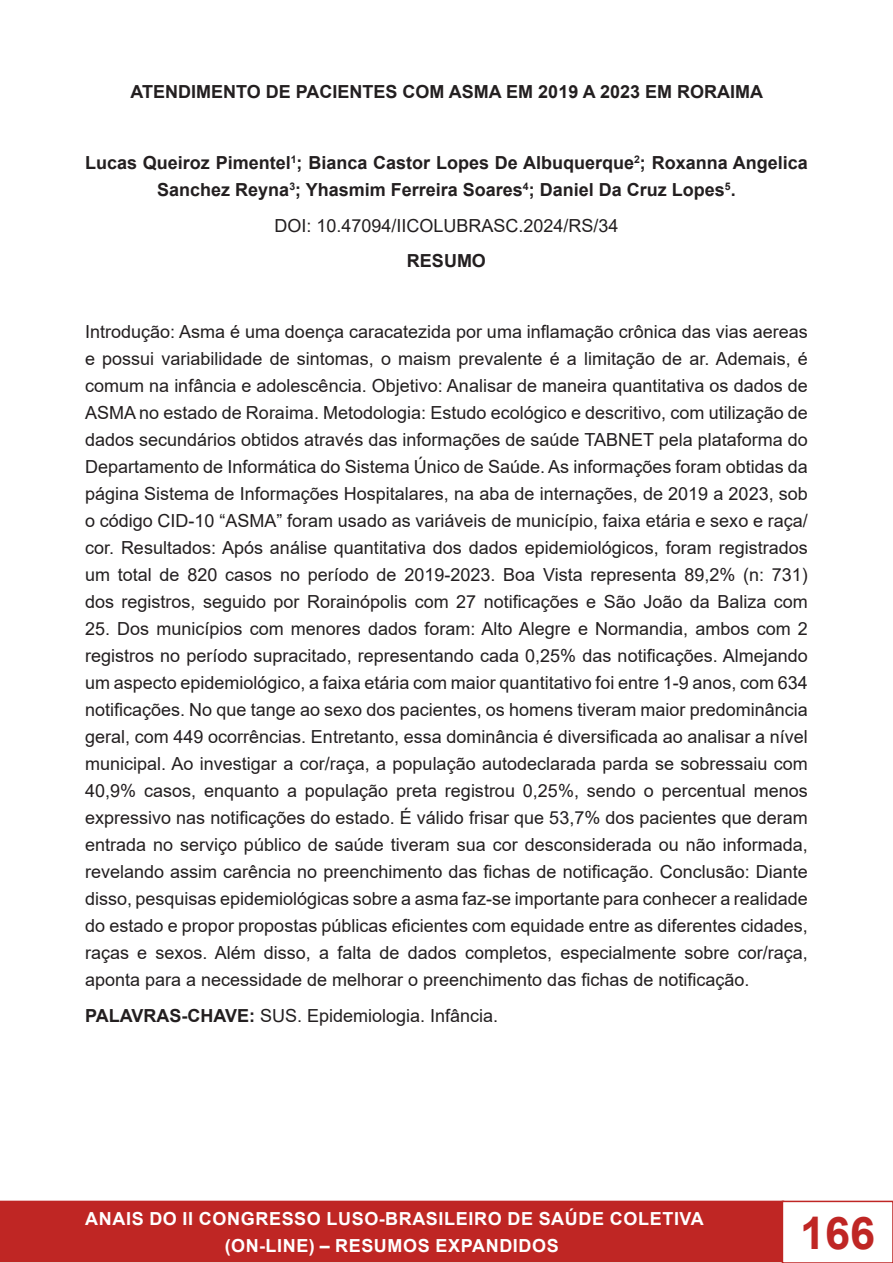
<style>
.page{position:relative;width:893px;height:1263px;background:#fff}
.page>*{position:absolute;margin:0;border:0;box-sizing:border-box;transform-origin:0 0}
.t1{font:700 45px "Arial";color:#bf2624}
.t2{font:18px/27px "Arial";color:#231f20;text-align:justify}
.t3{font:700 18px/27px "Arial";color:#231f20;text-align:center}
.t4{font:700 18px/27px "Arial";letter-spacing:.035em;color:#fff;text-align:center}
.s1{font-weight:700}
</style>
<div class="page">
<div style="left:1px;top:1201px;width:782px;height:60px;background:#bf2624"></div>
<div style="left:0;top:1201px;width:784px;height:61px;border:2px solid #bf2624"></div>
<div style="left:782px;top:1201px;width:111px;height:62px;border:2px solid #bf2624"></div>
<p class="t3" style="left:131px;top:79px;width:634px">ATENDIMENTO DE PACIENTES COM ASMA EM 2019 A 2023 EM RORAIMA</p>
<p class="t3" style="left:85px;top:150px;width:724px">Lucas Queiroz Pimentel<sup>1</sup>; Bianca Castor Lopes De Albuquerque<sup>2</sup>; Roxanna Angelica<br>Sanchez Reyna<sup>3</sup>; Yhasmim Ferreira Soares<sup>4</sup>; Daniel Da Cruz Lopes<sup>5</sup>.</p>
<p class="t2" style="left:274px;top:212px;width:346px">DOI: 10.47094/IICOLUBRASC.2024/RS/34</p>
<p class="t3" style="left:407px;top:248px;width:81px">RESUMO</p>
<p class="t2" style="left:85px;top:318px;width:724px">Introdução: Asma é uma doença caracatezida por uma inflamação crônica das vias aereas e possui variabilidade de sintomas, o maism prevalente é a limitação de ar. Ademais, é comum na infância e adolescência. Objetivo: Analisar de maneira quantitativa os dados de ASMA no estado de Roraima. Metodologia: Estudo ecológico e descritivo, com utilização de dados secundários obtidos através das informações de saúde TABNET pela plataforma do Departamento de Informática do Sistema Único de Saúde. As informações foram obtidas da página Sistema de Informações Hospitalares, na aba de internações, de 2019 a 2023, sob o código CID-10 “ASMA” foram usado as variáveis de município, faixa etária e sexo e raça/ cor. Resultados: Após análise quantitativa dos dados epidemiológicos, foram registrados um total de 820 casos no período de 2019-2023. Boa Vista representa 89,2% (n: 731) dos registros, seguido por Rorainópolis com 27 notificações e São João da Baliza com</p>
<p class="t2" style="left:85px;top:615px;width:724px">25. Dos municípios com menores dados foram: Alto Alegre e Normandia, ambos com 2 registros no período supracitado, representando cada 0,25% das notificações. Almejando um aspecto epidemiológico, a faixa etária com maior quantitativo foi entre 1-9 anos, com 634 notificações. No que tange ao sexo dos pacientes, os homens tiveram maior predominância geral, com 449 ocorrências. Entretanto, essa dominância é diversificada ao analisar a nível municipal. Ao investigar a cor/raça, a população autodeclarada parda se sobressaiu com 40,9% casos, enquanto a população preta registrou 0,25%, sendo o percentual menos expressivo nas notificações do estado. É válido frisar que 53,7% dos pacientes que deram entrada no serviço público de saúde tiveram sua cor desconsiderada ou não informada, revelando assim carência no preenchimento das fichas de notificação. Conclusão: Diante disso, pesquisas epidemiológicas sobre a asma faz-se importante para conhecer a realidade do estado e propor propostas públicas eficientes com equidade entre as diferentes cidades, raças e sexos. Além disso, a falta de dados completos, especialmente sobre cor/raça, aponta para a necessidade de melhorar o preenchimento das fichas de notificação.</p>
<p class="t2" style="left:85px;top:1002px;width:415px"><span class="s1">PALAVRAS-CHAVE:</span> SUS. Epidemiologia. Infância.</p>
<p class="t4" style="left:85px;top:1205px;width:620px">ANAIS DO II CONGRESSO LUSO-BRASILEIRO DE SAÚDE COLETIVA (ON-LINE) – RESUMOS EXPANDIDOS</p>
<h1 class="t1" style="left:800px;top:1201px;width:77px">166</h1>
</div>
